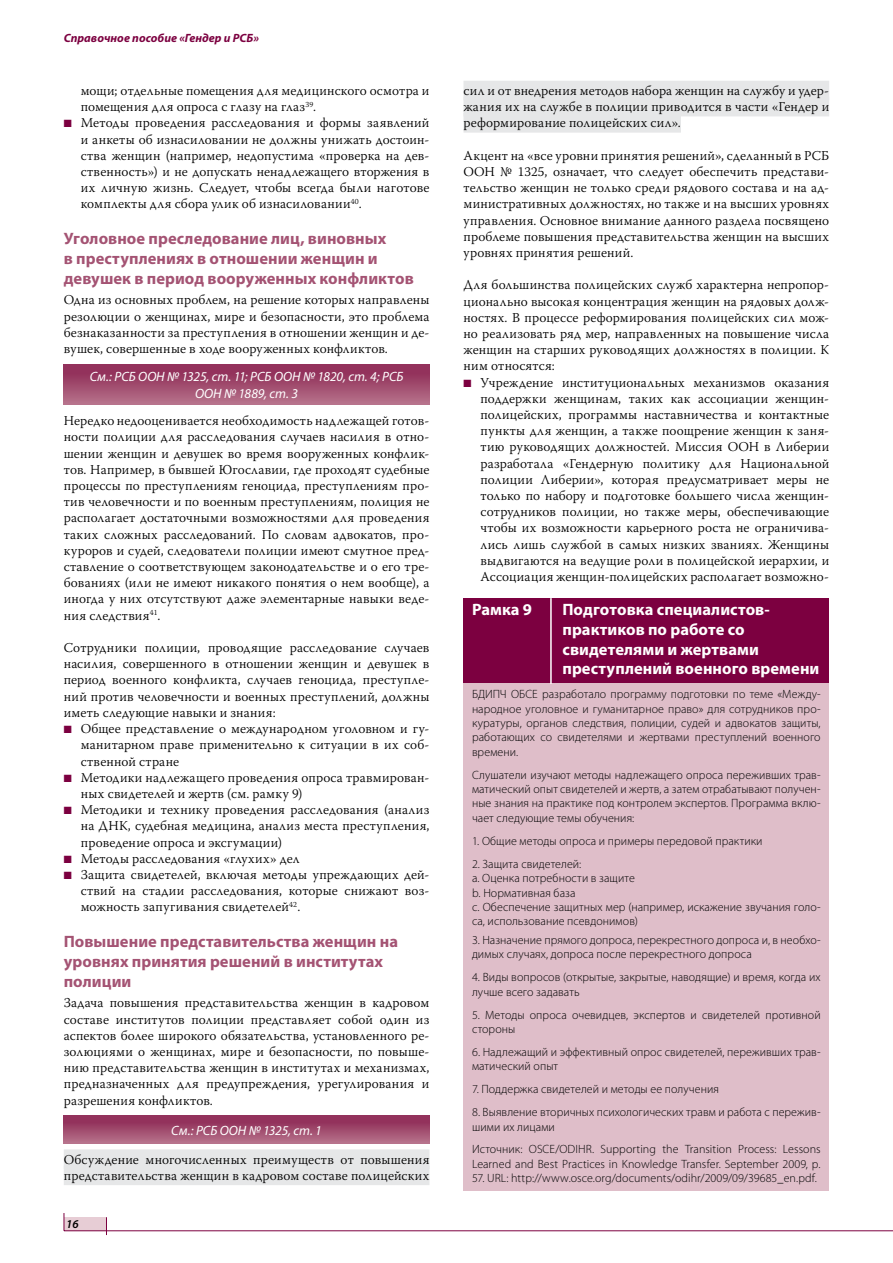
<style>
.page{position:relative;width:893px;height:1263px;background:#fff}
.page>*{position:absolute;margin:0;border:0;box-sizing:border-box;transform-origin:0 0}
.t1{font:700 16.5px/19.8px "Myriad Pro";letter-spacing:.005em;color:#a45373}
.t2{font:700 16.5px/19.8px "Myriad Pro";letter-spacing:.005em;color:#fff}
.t3{font:300 13.5px/16.2px "Warnock Pro";letter-spacing:.015em;color:#000;text-align:justify}
.t4{font:italic 13.5px/16.5px "Myriad Pro";letter-spacing:-.005em;color:#fff;text-align:center}
.t5{font:300 12px/14.4px "Myriad Pro";letter-spacing:.005em;color:#000}
.t6{font:italic 700 12px "Myriad Pro";color:#7c0040}
.t7{font:italic 600 12px "Myriad Pro";color:#000}
.s1{color:#7c0040}
</style>
<div class="page">
<div style="left:64px;top:1217px;width:42px;height:14px;background:#e7cdd5"></div>
<hr style="left:64px;top:1230px;width:829px;height:1px;background:#7c0040">
<svg style="left:64px;top:1213px;width:1px;height:17px"></svg>
<svg style="left:106px;top:1217px;width:1px;height:18px"></svg>
<div style="left:64px;top:1149px;width:365px;height:20px;background:#e6e7e8"></div>
<div style="left:64px;top:1165px;width:365px;height:20px;background:#e6e7e8"></div>
<div style="left:64px;top:364px;width:365px;height:41px;background:linear-gradient(to bottom,#8c2552,#b6728a)"></div>
<svg style="left:64px;top:1116px;width:365px;height:27px;background:#a04b6e"></svg>
<div style="left:463px;top:81px;width:366px;height:19px;background:#e6e7e8"></div>
<div style="left:463px;top:97px;width:366px;height:19px;background:#e6e7e8"></div>
<div style="left:463px;top:113px;width:218px;height:20px;background:#e6e7e8"></div>
<div style="left:463px;top:681px;width:366px;height:510px;background:#dfbec9"></div>
<div style="left:463px;top:598px;width:366px;height:84px;background:#7c0040"></div>
<hr style="left:550px;top:598px;width:2px;height:86px;background:#fff">
<p class="t6" style="left:64px;top:30px;width:197px">Справочное пособие «Гендер и РСБ»</p>
<p class="t3" style="left:81px;top:82px;width:350px">мощи; отдельные помещения для медицинского осмотра и помещения для опроса с глазу на глаз<sup>39</sup>.</p>
<p class="t3" style="left:81px;top:115px;width:350px;text-indent:-17px"><span class="s1">■</span> Методы проведения расследования и формы заявлений и анкеты об изнасиловании не должны унижать достоин&shy;ства женщин (например, недопустима «проверка на дев&shy;ственность») и не допускать ненадлежащего вторжения в их личную жизнь. Следует, чтобы всегда были наготове комплекты для сбора улик об изнасиловании<sup>40</sup>.</p>
<p class="t1" style="left:64px;top:228px;width:352px">Уголовное преследование лиц, виновных<br>в преступлениях в отношении женщин и девушек в период вооруженных конфликтов</p>
<p class="t3" style="left:64px;top:292px;width:367px">Одна из основных проблем, на решение которых направлены резолюции о женщинах, мире и безопасности, это проблема безнаказанности за преступления в отношении женщин и де&shy;вушек, совершенные в ходе вооруженных конфликтов.</p>
<p class="t4" style="left:90px;top:368px;width:315px">См.: РСБ ООН № 1325, ст. 11; РСБ ООН № 1820, ст. 4; РСБ<br>ООН № 1889, ст. 3</p>
<p class="t3" style="left:64px;top:412px;width:367px">Нередко недооценивается необходимость надлежащей готов&shy;ности полиции для расследования случаев насилия в отно&shy;шении женщин и девушек во время вооруженных конфлик&shy;тов. Например, в бывшей Югославии, где проходят судебные процессы по преступлениям геноцида, преступлениям про&shy;тив человечности и по военным преступлениям, полиция не располагает достаточными возможностями для проведения таких сложных расследований. По словам адвокатов, про&shy;куроров и судей, следователи полиции имеют смутное пред&shy;ставление о соответствующем законодательстве и о его тре&shy;бованиях (или не имеют никакого понятия о нем вообще), а иногда у них отсутствуют даже элементарные навыки веде&shy;ния следствия<sup>41</sup>.</p>
<p class="t3" style="left:64px;top:639px;width:367px">Сотрудники полиции, проводящие расследование случаев насилия, совершенного в отношении женщин и девушек в период военного конфликта, случаев геноцида, преступле&shy;ний против человечности и военных преступлений, должны иметь следующие навыки и знания:</p>
<p class="t3" style="left:81px;top:720px;width:350px;text-indent:-17px"><span class="s1">■</span> Общее представление о международном уголовном и гу&shy;манитарном праве применительно к ситуации в их соб&shy;ственной стране</p>
<p class="t3" style="left:81px;top:769px;width:350px;text-indent:-17px"><span class="s1">■</span> Методики надлежащего проведения опроса травмирован&shy;ных свидетелей и жертв (см. рамку 9)</p>
<p class="t3" style="left:81px;top:801px;width:350px;text-indent:-17px"><span class="s1">■</span> Методики и технику проведения расследования (анализ на ДНК, судебная медицина, анализ места преступления, проведение опроса и эксгумации)</p>
<p class="t3" style="left:64px;top:850px;width:238px"><span class="s1">■</span> Методы расследования «глухих» дел</p>
<p class="t3" style="left:81px;top:866px;width:350px;text-indent:-17px"><span class="s1">■</span> Защита свидетелей, включая методы упреждающих дей&shy;ствий на стадии расследования, которые снижают воз&shy;можность запугивания свидетелей<sup>42</sup>.</p>
<p class="t1" style="left:64px;top:931px;width:336px">Повышение представительства женщин на уровнях принятия решений в институтах полиции</p>
<p class="t3" style="left:64px;top:994px;width:367px">Задача повышения представительства женщин в кадровом составе институтов полиции представляет собой один из аспектов более широкого обязательства, установленного ре&shy;золюциями о женщинах, мире и безопасности, по повыше&shy;нию представительства женщин в институтах и механизмах, предназначенных для предупреждения, урегулирования и разрешения конфликтов.</p>
<p class="t4" style="left:171px;top:1121px;width:152px">См.: РСБ ООН № 1325, ст. 1</p>
<p class="t3" style="left:64px;top:1151px;width:367px">Обсуждение многочисленных преимуществ от повышения представительства женщин в кадровом составе полицейских</p>
<p class="t7" style="left:66px;top:1216px;width:14px">16</p>
<p class="t3" style="left:463px;top:82px;width:367px">сил и от внедрения методов набора женщин на службу и удер&shy;жания их на службе в полиции приводится в части «Гендер и реформирование полицейских сил».</p>
<p class="t3" style="left:463px;top:147px;width:367px">Акцент на «все уровни принятия решений», сделанный в РСБ ООН № 1325, означает, что следует обеспечить представи&shy;тельство женщин не только среди рядового состава и на ад&shy;министративных должностях, но также и на высших уровнях управления. Основное внимание данного раздела посвящено проблеме повышения представительства женщин на высших уровнях принятия решений.</p>
<p class="t3" style="left:463px;top:277px;width:367px">Для большинства полицейских служб характерна непропор&shy;ционально высокая концентрация женщин на рядовых долж&shy;ностях. В процессе реформирования полицейских сил мож&shy;но реализовать ряд мер, направленных на повышение числа женщин на старших руководящих должностях в полиции. К ним относятся:</p>
<p class="t3" style="left:480px;top:374px;width:350px;text-indent:-17px"><span class="s1">■</span> Учреждение институциональных механизмов оказания поддержки женщинам, таких как ассоциации женщин&shy;полицейских, программы наставничества и контактные пункты для женщин, а также поощрение женщин к заня&shy;тию руководящих должностей. Миссия ООН в Либерии разработала «Гендерную политику для Национальной полиции Либерии», которая предусматривает меры не только по набору и подготовке большего числа женщин&shy;сотрудников полиции, но также меры, обеспечивающие чтобы их возможности карьерного роста не ограничива&shy;лись лишь службой в самых низких званиях. Женщины выдвигаются на ведущие роли в полицейской иерархии, и Ассоциация женщин-полицейских располагает возможно-</p>
<p class="t2" style="left:472px;top:599px;width:62px">Рамка 9</p>
<p class="t2" style="left:562px;top:599px;width:258px">Подготовка специалистов&shy;практиков по работе со свидетелями и жертвами преступлений военного времени</p>
<p class="t5" style="left:472px;top:687px;width:350px;text-align:justify">БДИПЧ ОБСЕ разработало программу подготовки по теме «Между&shy;народное уголовное и гуманитарное право» для сотрудников про&shy;куратуры, органов следствия, полиции, судей и адвокатов защиты, работающих со свидетелями и жертвами преступлений военного времени.</p>
<p class="t5" style="left:472px;top:767px;width:350px;text-align:justify">Слушатели изучают методы надлежащего опроса переживших трав&shy;матический опыт свидетелей и жертв, а затем отрабатывают получен&shy;ные знания на практике под контролем экспертов. Программа вклю&shy;чает следующие темы обучения:</p>
<p class="t5" style="left:472px;top:833px;width:292px">1. Общие методы опроса и примеры передовой практики</p>
<p class="t5" style="left:472px;top:856px;width:350px">2. Защита свидетелей:<br>a. Оценка потребности в защите<br>b. Нормативная база<br>c. Обеспечение защитных мер (например, искажение звучания голо&shy;са, использование псевдонимов)</p>
<p class="t5" style="left:472px;top:933px;width:350px">3. Назначение прямого допроса, перекрестного допроса и, в необхо&shy;димых случаях, допроса после перекрестного допроса</p>
<p class="t5" style="left:472px;top:970px;width:350px">4. Виды вопросов (открытые, закрытые, наводящие) и время, когда их лучше всего задавать</p>
<p class="t5" style="left:472px;top:1007px;width:350px">5. Методы опроса очевидцев, экспертов и свидетелей противной стороны</p>
<p class="t5" style="left:472px;top:1044px;width:350px">6. Надлежащий и эффективный опрос свидетелей, переживших трав&shy;матический опыт</p>
<p class="t5" style="left:472px;top:1082px;width:248px">7. Поддержка свидетелей и методы ее получения</p>
<p class="t5" style="left:472px;top:1105px;width:350px">8. Выявление вторичных психологических травм и работа с пережив&shy;шими их лицами</p>
<p class="t5" style="left:472px;top:1142px;width:350px">Источник: OSCE/ODIHR. Supporting the Transition Process: Lessons<br>Learned and Best Practices in Knowledge Transfer. September 2009, p.</p>
<p class="t5" style="left:472px;top:1171px;width:346px">57. URL: http://www.osce.org/documents/odihr/2009/09/39685_en.pdf.</p>
</div>
